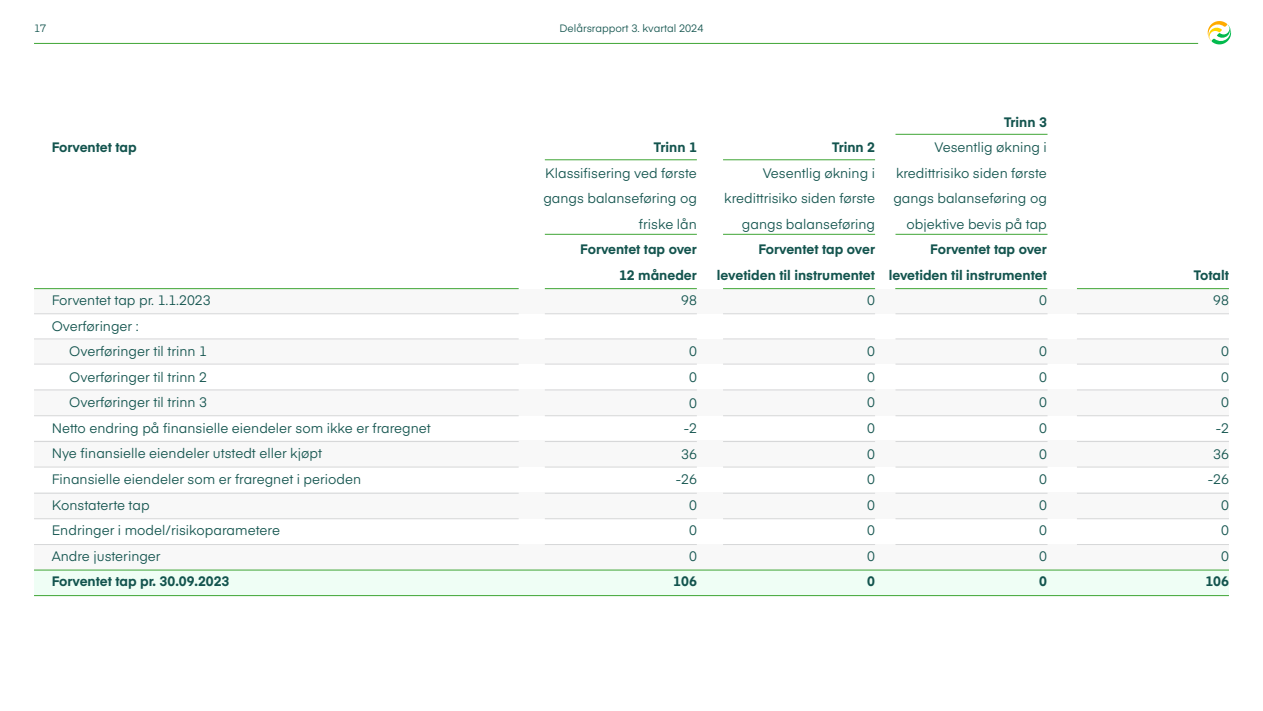
<style>
.page{position:relative;width:1263px;height:711px;background:#fff}
.page>*{position:absolute;margin:0;border:0;box-sizing:border-box;transform-origin:0 0}
.t1{font:13.5px/25.5px "Eina 03";color:#13544e;text-align:right}
.t2{font:700 13.5px/25.5px "Eina 03";color:#13544e;text-align:right}
.t3{font:10.5px "Eina 03";color:#13544e}
</style>
<div class="page">
<hr style="left:34px;top:43px;width:1164px;height:1px;background:#3fa535">
<svg style="left:1207px;top:21px;width:24px;height:24px"></svg>
<div style="left:35px;top:544px;width:1194px;height:25px;background:#f8f8f8"></div>
<div style="left:34px;top:569px;width:1194px;height:26px;background:#effef5"></div>
<div style="left:35px;top:288px;width:1194px;height:25px;background:#f8f8f8"></div>
<div style="left:35px;top:338px;width:1194px;height:25px;background:#f8f8f8"></div>
<div style="left:35px;top:389px;width:1194px;height:26px;background:#f8f8f8"></div>
<div style="left:35px;top:440px;width:1194px;height:26px;background:#f8f8f8"></div>
<div style="left:35px;top:492px;width:1194px;height:26px;background:#f8f8f8"></div>
<hr style="left:34px;top:288px;width:485px;height:1px;background:#3fa535">
<hr style="left:34px;top:569px;width:1195px;height:1px;background:#3fa535">
<hr style="left:34px;top:595px;width:1195px;height:1px;background:#3fa535">
<hr style="left:1077px;top:288px;width:152px;height:1px;background:#3fa535">
<hr style="left:895px;top:288px;width:152px;height:1px;background:#3fa535">
<hr style="left:723px;top:288px;width:152px;height:1px;background:#3fa535">
<hr style="left:545px;top:288px;width:152px;height:1px;background:#3fa535">
<hr style="left:545px;top:234px;width:152px;height:1px;background:#3fa535">
<hr style="left:723px;top:234px;width:152px;height:1px;background:#3fa535">
<hr style="left:895px;top:234px;width:152px;height:1px;background:#3fa535">
<hr style="left:545px;top:159px;width:152px;height:1px;background:#3fa535">
<hr style="left:723px;top:159px;width:152px;height:1px;background:#3fa535">
<hr style="left:895px;top:134px;width:152px;height:1px;background:#3fa535">
<hr style="left:34px;top:466px;width:485px;height:1px;background:#d6d7d8">
<hr style="left:895px;top:466px;width:152px;height:1px;background:#d6d7d8">
<hr style="left:723px;top:466px;width:152px;height:1px;background:#d6d7d8">
<hr style="left:545px;top:466px;width:152px;height:1px;background:#d6d7d8">
<hr style="left:1077px;top:466px;width:152px;height:1px;background:#d6d7d8">
<hr style="left:34px;top:518px;width:485px;height:1px;background:#d6d7d8">
<hr style="left:895px;top:518px;width:152px;height:1px;background:#d6d7d8">
<hr style="left:723px;top:518px;width:152px;height:1px;background:#d6d7d8">
<hr style="left:545px;top:518px;width:152px;height:1px;background:#d6d7d8">
<hr style="left:1077px;top:518px;width:152px;height:1px;background:#d6d7d8">
<hr style="left:34px;top:441px;width:485px;height:1px;background:#d6d7d8">
<hr style="left:895px;top:441px;width:152px;height:1px;background:#d6d7d8">
<hr style="left:723px;top:441px;width:152px;height:1px;background:#d6d7d8">
<hr style="left:545px;top:441px;width:152px;height:1px;background:#d6d7d8">
<hr style="left:1077px;top:441px;width:152px;height:1px;background:#d6d7d8">
<hr style="left:34px;top:492px;width:485px;height:1px;background:#d6d7d8">
<hr style="left:895px;top:492px;width:152px;height:1px;background:#d6d7d8">
<hr style="left:723px;top:492px;width:152px;height:1px;background:#d6d7d8">
<hr style="left:545px;top:492px;width:152px;height:1px;background:#d6d7d8">
<hr style="left:1077px;top:492px;width:152px;height:1px;background:#d6d7d8">
<hr style="left:34px;top:544px;width:485px;height:1px;background:#d6d7d8">
<hr style="left:895px;top:544px;width:152px;height:1px;background:#d6d7d8">
<hr style="left:723px;top:544px;width:152px;height:1px;background:#d6d7d8">
<hr style="left:545px;top:544px;width:152px;height:1px;background:#d6d7d8">
<hr style="left:1077px;top:544px;width:152px;height:1px;background:#d6d7d8">
<hr style="left:34px;top:415px;width:485px;height:1px;background:#d6d7d8">
<hr style="left:895px;top:415px;width:152px;height:1px;background:#d6d7d8">
<hr style="left:723px;top:415px;width:152px;height:1px;background:#d6d7d8">
<hr style="left:545px;top:415px;width:152px;height:1px;background:#d6d7d8">
<hr style="left:1077px;top:415px;width:152px;height:1px;background:#d6d7d8">
<hr style="left:34px;top:389px;width:485px;height:1px;background:#d6d7d8">
<hr style="left:895px;top:389px;width:152px;height:1px;background:#d6d7d8">
<hr style="left:723px;top:389px;width:152px;height:1px;background:#d6d7d8">
<hr style="left:545px;top:389px;width:152px;height:1px;background:#d6d7d8">
<hr style="left:1077px;top:389px;width:152px;height:1px;background:#d6d7d8">
<hr style="left:34px;top:363px;width:485px;height:1px;background:#d6d7d8">
<hr style="left:895px;top:363px;width:152px;height:1px;background:#d6d7d8">
<hr style="left:723px;top:363px;width:152px;height:1px;background:#d6d7d8">
<hr style="left:545px;top:363px;width:152px;height:1px;background:#d6d7d8">
<hr style="left:1077px;top:363px;width:152px;height:1px;background:#d6d7d8">
<hr style="left:34px;top:338px;width:485px;height:1px;background:#d6d7d8">
<hr style="left:895px;top:338px;width:152px;height:1px;background:#d6d7d8">
<hr style="left:723px;top:338px;width:152px;height:1px;background:#d6d7d8">
<hr style="left:545px;top:338px;width:152px;height:1px;background:#d6d7d8">
<hr style="left:1077px;top:338px;width:152px;height:1px;background:#d6d7d8">
<hr style="left:34px;top:313px;width:485px;height:1px;background:#d6d7d8">
<hr style="left:895px;top:313px;width:152px;height:1px;background:#d6d7d8">
<hr style="left:723px;top:313px;width:152px;height:1px;background:#d6d7d8">
<hr style="left:545px;top:313px;width:152px;height:1px;background:#d6d7d8">
<hr style="left:1077px;top:313px;width:152px;height:1px;background:#d6d7d8">
<p class="t3" style="left:34px;top:20px;width:14px">17</p>
<p class="t3" style="left:559px;top:20px;width:145px">Delårsrapport 3. kvartal 2024</p>
<p class="t2" style="left:52px;top:134px;width:86px">Forventet tap</p>
<p class="t1" style="left:52px;top:286px;width:160px;text-align:left">Forventet tap pr. 1.1.2023<br>Overføringer :</p>
<p class="t1" style="left:69px;top:337px;width:139px">Overføringer til trinn 1</p>
<p class="t1" style="left:69px;top:363px;width:139px">Overføringer til trinn 2</p>
<p class="t1" style="left:69px;top:388px;width:139px">Overføringer til trinn 3</p>
<p class="t1" style="left:52px;top:414px;width:381px">Netto endring på finansielle eiendeler som ikke er fraregnet</p>
<p class="t1" style="left:52px;top:439px;width:272px">Nye finansielle eiendeler utstedt eller kjøpt</p>
<p class="t1" style="left:52px;top:465px;width:311px">Finansielle eiendeler som er fraregnet i perioden</p>
<p class="t1" style="left:52px;top:490px;width:99px">Konstaterte tap</p>
<p class="t1" style="left:52px;top:516px;width:230px">Endringer i model/risikoparametere</p>
<p class="t1" style="left:52px;top:541px;width:110px">Andre justeringer</p>
<p class="t2" style="left:52px;top:567px;width:179px">Forventet tap pr. 30.09.2023</p>
<p class="t2" style="left:654px;top:134px;width:44px">Trinn 1</p>
<p class="t1" style="left:543px;top:159px;width:155px">Klassifisering ved første gangs balanseføring og friske lån</p>
<p class="t2" style="left:580px;top:236px;width:118px">Forventet tap over<br>12 måneder</p>
<p class="t1" style="left:681px;top:286px;width:17px">98</p>
<p class="t1" style="left:676px;top:337px;width:23px">0<br>0<br>0 -2<br>36 -26<br>0<br>0<br>0</p>
<p class="t2" style="left:673px;top:567px;width:25px">106</p>
<p class="t2" style="left:832px;top:134px;width:44px">Trinn 2</p>
<p class="t1" style="left:724px;top:159px;width:152px">Vesentlig økning i kredittrisiko siden første gangs balanseføring</p>
<p class="t2" style="left:717px;top:236px;width:160px">Forventet tap over levetiden til instrumentet</p>
<p class="t1" style="left:867px;top:286px;width:9px">0</p>
<p class="t2" style="left:1004px;top:108px;width:44px">Trinn 3</p>
<p class="t1" style="left:893px;top:133px;width:155px">Vesentlig økning i kredittrisiko siden første gangs balanseføring og objektive bevis på tap</p>
<p class="t2" style="left:889px;top:236px;width:160px">Forventet tap over levetiden til instrumentet</p>
<p class="t1" style="left:1039px;top:286px;width:9px">0</p>
<p class="t1" style="left:867px;top:337px;width:9px;text-align:justify">0<br>0<br>0<br>0<br>0<br>0<br>0<br>0<br>0</p>
<p class="t2" style="left:867px;top:567px;width:9px">0</p>
<p class="t1" style="left:1039px;top:337px;width:9px;text-align:justify">0<br>0<br>0<br>0<br>0<br>0<br>0<br>0<br>0</p>
<p class="t2" style="left:1039px;top:567px;width:9px">0</p>
<p class="t2" style="left:1194px;top:261px;width:37px">Totalt</p>
<p class="t1" style="left:1213px;top:286px;width:17px">98</p>
<p class="t1" style="left:1208px;top:337px;width:23px">0<br>0<br>0 -2<br>36 -26<br>0<br>0<br>0</p>
<p class="t2" style="left:1205px;top:567px;width:25px">106</p>
</div>
